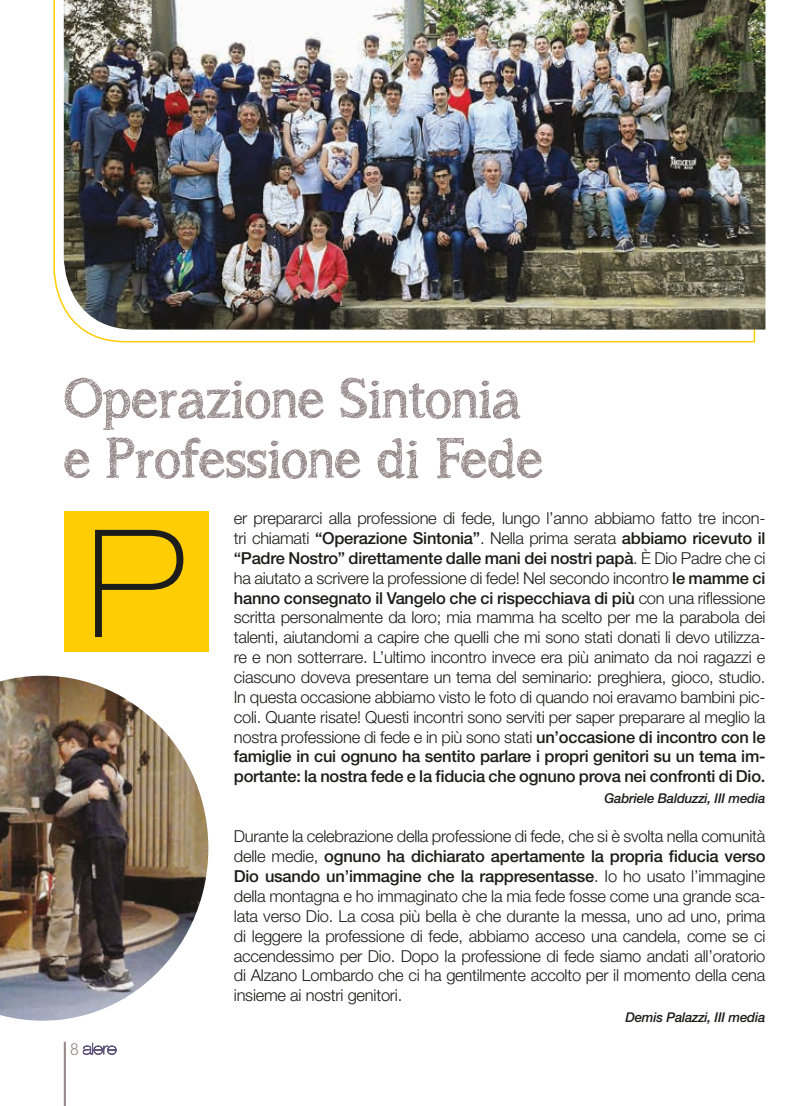
<style>
.page{position:relative;width:808px;height:1106px;background:#fff}
.page>*{position:absolute;margin:0;border:0;box-sizing:border-box;transform-origin:0 0}
.t1{font:100 expanded 150px "Helvetica Neue";color:#1c1c1b}
.t2{font:55.5px/60px "asongforjennifer";color:#978a8b}
.t3{font:300 16.5px/19.8px "Helvetica Neue";letter-spacing:-.015em;color:#1c1c1b;text-align:justify}
.t4{font:300 16.5px "Avenir";color:#978a8b}
.t5{font:italic 500 13.5px "Helvetica Neue";letter-spacing:-.015em;color:#1c1c1b}
.s1{font-weight:500}
</style>
<div class="page">
<div style="left:64px;top:511px;width:144px;height:140px;background:#ffcd04"></div>
<svg style="left:53px;top:0;width:703px;height:343px"></svg>
<img style="left:64px;top:0;width:701px;height:329px">
<img style="left:0;top:675px;width:208px;height:345px">
<hr style="left:64px;top:1041px;width:2px;height:65px;background:#978a8b">
<svg style="left:83px;top:1042px;width:34px;height:12px"></svg>
<h2 class="t2" style="left:64px;top:368px;width:481px">Operazione Sintonia e Professione di Fede</h2>
<p class="t3" style="left:234px;top:508px;width:533px">er prepararci alla professione di fede, lungo l’anno abbiamo fatto tre incon&shy;tri chiamati <span class="s1">“Operazione Sintonia”</span>. Nella prima serata <span class="s1">abbiamo ricevuto il “Padre Nostro” direttamente dalle mani dei nostri papà</span>. È Dio Padre che ci ha aiutato a scrivere la professione di fede! Nel secondo incontro <span class="s1">le mamme ci hanno consegnato il Vangelo che ci rispecchiava di più</span> con una riflessione scritta personalmente da loro; mia mamma ha scelto per me la parabola dei talenti, aiutandomi a capire che quelli che mi sono stati donati li devo utilizza&shy;re e non sotterrare. L’ultimo incontro invece era più animato da noi ragazzi e ciascuno doveva presentare un tema del seminario: preghiera, gioco, studio.<br>In questa occasione abbiamo visto le foto di quando noi eravamo bambini pic&shy;coli. Quante risate! Questi incontri sono serviti per saper preparare al meglio la nostra professione di fede e in più sono stati <span class="s1">un’occasione di incontro con le famiglie in cui ognuno ha sentito parlare i propri genitori su un tema im&shy;portante: la nostra fede e la fiducia che ognuno prova nei confronti di Dio.</span></p>
<p class="t5" style="left:604px;top:790px;width:163px">Gabriele Balduzzi, III media</p>
<p class="t3" style="left:234px;top:826px;width:533px">Durante la celebrazione della professione di fede, che si è svolta nella comunità delle medie, <span class="s1">ognuno ha dichiarato apertamente la propria fiducia verso Dio usando un’immagine che la rappresentasse</span>. Io ho usato l’immagine della montagna e ho immaginato che la mia fede fosse come una grande sca&shy;lata verso Dio. La cosa più bella è che durante la messa, uno ad uno, prima di leggere la professione di fede, abbiamo acceso una candela, come se ci accendessimo per Dio. Dopo la professione di fede siamo andati all’oratorio di Alzano Lombardo che ci ha gentilmente accolto per il momento della cena insieme ai nostri genitori.</p>
<p class="t5" style="left:625px;top:1009px;width:142px">Demis Palazzi, III media</p>
<h1 class="t1" style="left:86px;top:494px;width:102px">P</h1>
<p class="t4" style="left:70px;top:1039px;width:10px">8</p>
</div>
